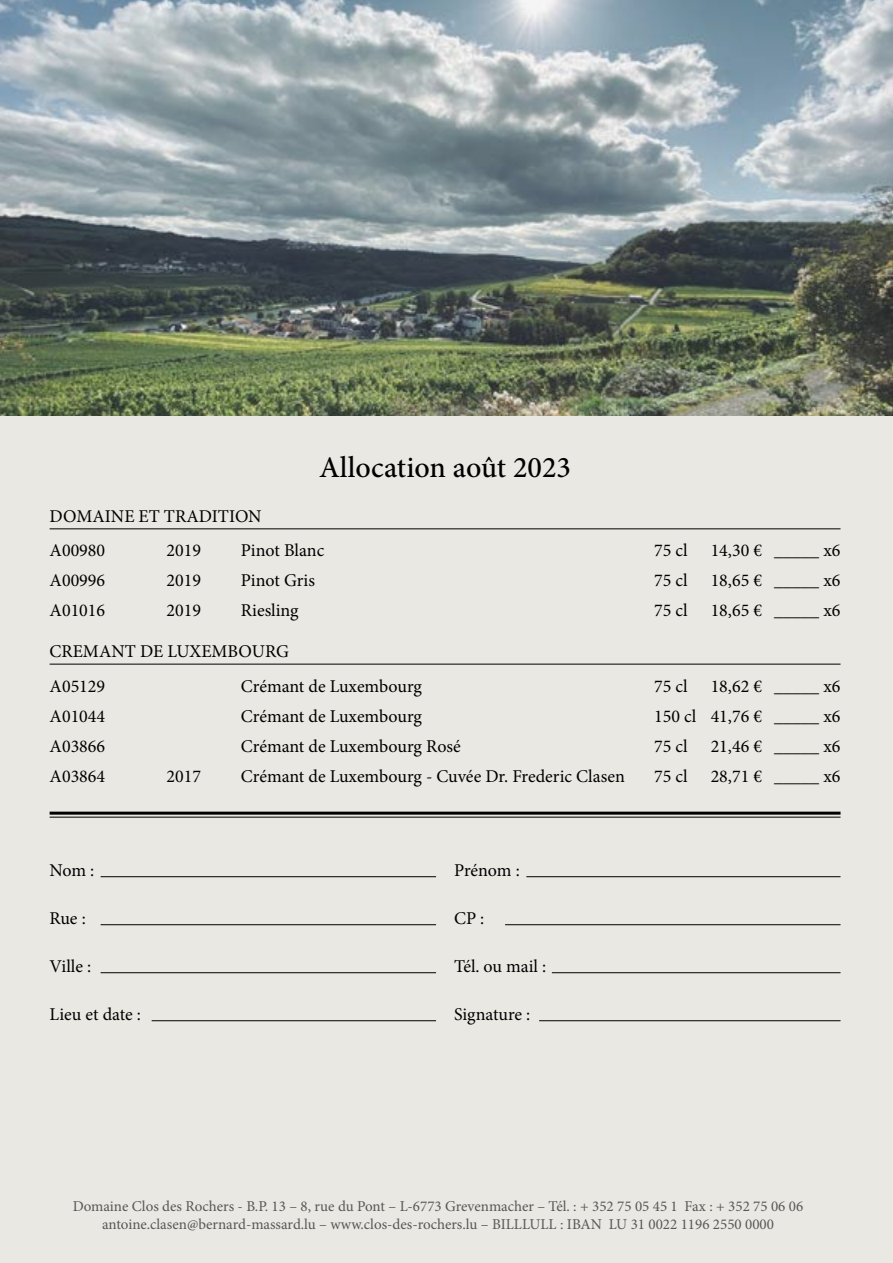
<style>
.page{position:relative;width:893px;height:1263px;background:#fff}
.page>*{position:absolute;margin:0;border:0;box-sizing:border-box;transform-origin:0 0}
.t1{font:500 30px "Minion Pro";color:#000}
.t2{font:18px/34.2px "Minion Pro";color:#000}
.t3{font:15px/18px "Minion Pro";color:#575756;text-align:center}
</style>
<div class="page">
<img style="left:0;top:0;width:893px;height:417px">
<div style="left:0;top:417px;width:893px;height:846px;background:#eae8e3"></div>
<hr style="left:50px;top:528px;width:790px;height:1px;background:#000">
<hr style="left:50px;top:664px;width:790px;height:1px;background:#000">
<hr style="left:50px;top:812px;width:790px;height:3px;background:#000">
<hr style="left:50px;top:817px;width:790px;height:1px;background:#000">
<hr style="left:101px;top:876px;width:335px;height:1px;background:#000">
<hr style="left:101px;top:924px;width:335px;height:1px;background:#000">
<hr style="left:101px;top:972px;width:335px;height:1px;background:#000">
<hr style="left:152px;top:1020px;width:284px;height:1px;background:#000">
<hr style="left:526px;top:876px;width:314px;height:1px;background:#000">
<hr style="left:505px;top:924px;width:335px;height:1px;background:#000">
<hr style="left:552px;top:972px;width:288px;height:1px;background:#000">
<hr style="left:539px;top:1020px;width:301px;height:1px;background:#000">
<h1 class="t1" style="left:319px;top:447px;width:253px">Allocation août 2023</h1>
<p class="t2" style="left:50px;top:499px;width:214px">DOMAINE ET TRADITION<br>A00980</p>
<p class="t2" style="left:167px;top:534px;width:36px">2019</p>
<p class="t2" style="left:241px;top:534px;width:85px">Pinot Blanc</p>
<p class="t2" style="left:654px;top:534px;width:35px">75 cl</p>
<p class="t2" style="left:711px;top:534px;width:131px">14,30 € _____ x6</p>
<p class="t2" style="left:50px;top:564px;width:57px">A00996</p>
<p class="t2" style="left:167px;top:564px;width:36px">2019</p>
<p class="t2" style="left:241px;top:564px;width:76px">Pinot Gris</p>
<p class="t2" style="left:654px;top:564px;width:35px">75 cl</p>
<p class="t2" style="left:711px;top:564px;width:131px">18,65 € _____ x6</p>
<p class="t2" style="left:50px;top:594px;width:57px">A01016</p>
<p class="t2" style="left:167px;top:594px;width:36px">2019</p>
<p class="t2" style="left:241px;top:594px;width:59px">Riesling</p>
<p class="t2" style="left:654px;top:594px;width:35px">75 cl</p>
<p class="t2" style="left:711px;top:594px;width:131px">18,65 € _____ x6</p>
<p class="t2" style="left:50px;top:635px;width:241px">CREMANT DE LUXEMBOURG<br>A05129</p>
<p class="t2" style="left:241px;top:669px;width:183px">Crémant de Luxembourg</p>
<p class="t2" style="left:654px;top:669px;width:35px">75 cl</p>
<p class="t2" style="left:711px;top:669px;width:131px">18,62 € _____ x6</p>
<p class="t2" style="left:50px;top:699px;width:57px">A01044</p>
<p class="t2" style="left:241px;top:699px;width:183px">Crémant de Luxembourg</p>
<p class="t2" style="left:654px;top:699px;width:188px">150 cl 41,76 € _____ x6</p>
<p class="t2" style="left:50px;top:729px;width:57px">A03866</p>
<p class="t2" style="left:241px;top:729px;width:221px">Crémant de Luxembourg Rosé</p>
<p class="t2" style="left:654px;top:729px;width:35px">75 cl</p>
<p class="t2" style="left:711px;top:729px;width:131px">21,46 € _____ x6</p>
<p class="t2" style="left:50px;top:759px;width:57px">A03864</p>
<p class="t2" style="left:167px;top:759px;width:36px">2017</p>
<p class="t2" style="left:241px;top:759px;width:386px">Crémant de Luxembourg - Cuvée Dr. Frederic Clasen</p>
<p class="t2" style="left:654px;top:759px;width:35px">75 cl</p>
<p class="t2" style="left:711px;top:759px;width:131px">28,71 € _____ x6</p>
<p class="t2" style="left:50px;top:853px;width:46px">Nom :</p>
<p class="t2" style="left:50px;top:901px;width:38px">Rue :</p>
<p class="t2" style="left:50px;top:949px;width:43px">Ville :</p>
<p class="t2" style="left:50px;top:997px;width:93px">Lieu et date :</p>
<p class="t2" style="left:454px;top:853px;width:67px">Prénom :</p>
<p class="t2" style="left:454px;top:901px;width:32px">CP :</p>
<p class="t2" style="left:454px;top:949px;width:94px">Tél. ou mail :</p>
<p class="t2" style="left:454px;top:997px;width:78px">Signature :</p>
<p class="t3" style="left:73px;top:1197px;width:732px">Domaine Clos des Rochers - B.P. 13 – 8, rue du Pont – L-6773 Grevenmacher – Tél. : + 352 75 05 45 1 Fax : + 352 75 06 06 antoine.clasen@bernard-massard.lu – www.clos-des-rochers.lu – BILLLULL : IBAN LU 31 0022 1196 2550 0000</p>
</div>
